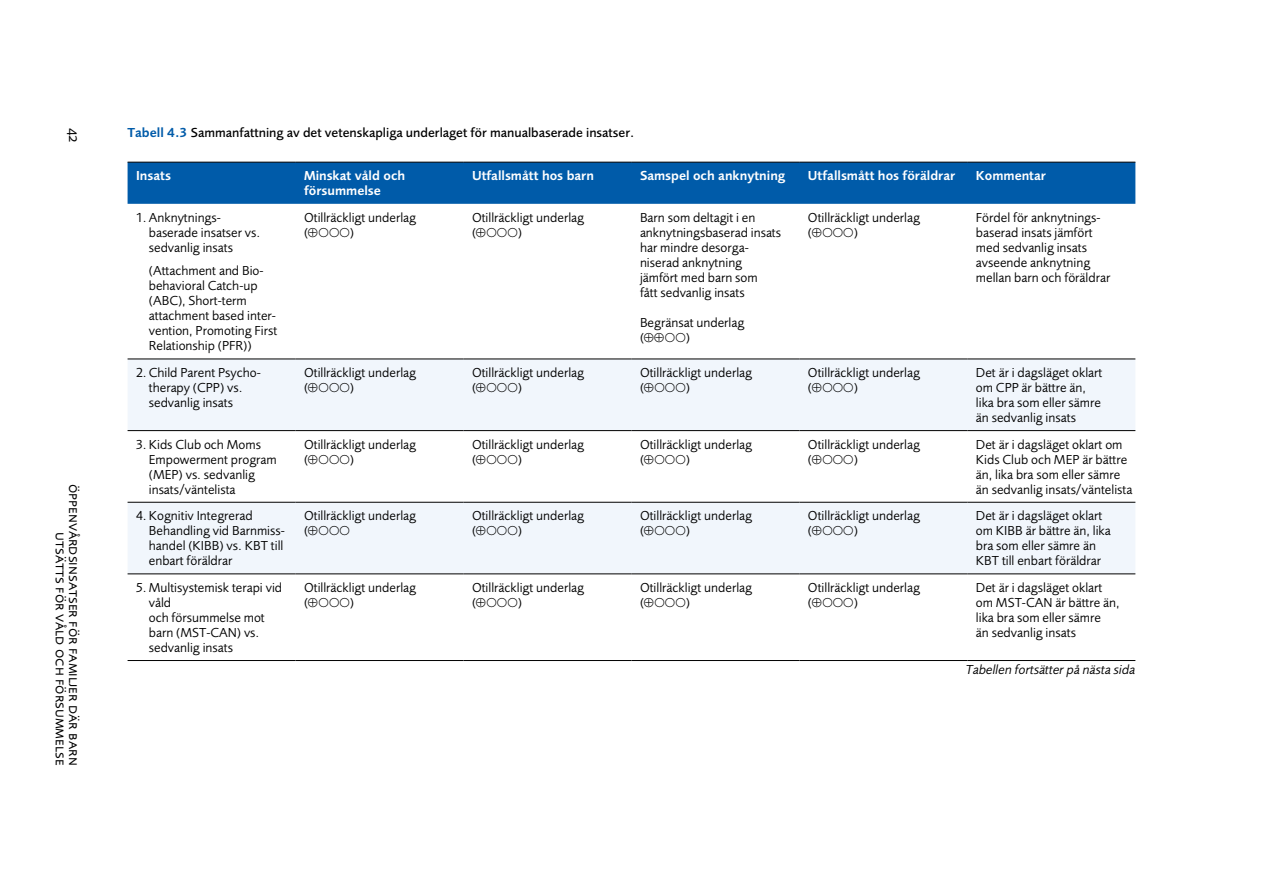
<style>
.page{position:relative;width:1263px;height:893px;background:#fff}
.page>*{position:absolute;margin:0;border:0;box-sizing:border-box;transform-origin:0 0}
.t1{font:15px/13.5px "Foundry Sans Expert";color:#000;text-align:right}
.Tabelltext{font:13.5px/15px "Foundry Sans";color:#000}
.Tabelltext_punktat_s{font:13.5px/15px "Foundry Sans";color:#000}
.Tabellhuvudrubrik{font:600 13.5px/15px "Foundry Sans";color:#fff}
.Objekttitel_liggande{font:500 13.5px "Foundry Sans";color:#000}
.Tabellen_fortsätter{font:italic 13.5px "Foundry Sans";color:#000}
.s1{font-weight:600;color:#005ba9}
</style>
<div class="page">
<div style="left:128px;top:163px;width:1007px;height:41px;background:#005ba9"></div>
<svg style="left:128px;top:360px;width:1007px;height:214px;fill:#f1f6fc"></svg>
<hr style="left:128px;top:660px;width:168px;height:1px;background:#000">
<hr style="left:296px;top:660px;width:167px;height:1px;background:#000">
<hr style="left:463px;top:660px;width:168px;height:1px;background:#000">
<hr style="left:631px;top:660px;width:168px;height:1px;background:#000">
<hr style="left:799px;top:660px;width:168px;height:1px;background:#000">
<hr style="left:967px;top:660px;width:168px;height:1px;background:#000">
<hr style="left:128px;top:162px;width:168px;height:1px;background:#000">
<hr style="left:296px;top:162px;width:167px;height:1px;background:#000">
<hr style="left:463px;top:162px;width:168px;height:1px;background:#000">
<hr style="left:631px;top:162px;width:168px;height:1px;background:#000">
<hr style="left:799px;top:162px;width:168px;height:1px;background:#000">
<hr style="left:967px;top:162px;width:168px;height:1px;background:#000">
<hr style="left:128px;top:359px;width:168px;height:1px;background:#000">
<hr style="left:296px;top:359px;width:167px;height:1px;background:#000">
<hr style="left:463px;top:359px;width:168px;height:1px;background:#000">
<hr style="left:631px;top:359px;width:168px;height:1px;background:#000">
<hr style="left:799px;top:359px;width:168px;height:1px;background:#000">
<hr style="left:967px;top:359px;width:168px;height:1px;background:#000">
<hr style="left:128px;top:430px;width:168px;height:1px;background:#000">
<hr style="left:296px;top:430px;width:167px;height:1px;background:#000">
<hr style="left:463px;top:430px;width:168px;height:1px;background:#000">
<hr style="left:631px;top:430px;width:168px;height:1px;background:#000">
<hr style="left:799px;top:430px;width:168px;height:1px;background:#000">
<hr style="left:967px;top:430px;width:168px;height:1px;background:#000">
<hr style="left:128px;top:502px;width:168px;height:1px;background:#000">
<hr style="left:296px;top:502px;width:167px;height:1px;background:#000">
<hr style="left:463px;top:502px;width:168px;height:1px;background:#000">
<hr style="left:631px;top:502px;width:168px;height:1px;background:#000">
<hr style="left:799px;top:502px;width:168px;height:1px;background:#000">
<hr style="left:967px;top:502px;width:168px;height:1px;background:#000">
<hr style="left:128px;top:574px;width:168px;height:1px;background:#000">
<hr style="left:296px;top:574px;width:167px;height:1px;background:#000">
<hr style="left:463px;top:574px;width:168px;height:1px;background:#000">
<hr style="left:631px;top:574px;width:168px;height:1px;background:#000">
<hr style="left:799px;top:574px;width:168px;height:1px;background:#000">
<hr style="left:967px;top:574px;width:168px;height:1px;background:#000">
<svg style="left:308px;top:383px;width:41px;height:9px"></svg>
<svg style="left:476px;top:383px;width:41px;height:9px"></svg>
<svg style="left:644px;top:383px;width:41px;height:9px"></svg>
<svg style="left:812px;top:383px;width:41px;height:9px"></svg>
<svg style="left:308px;top:454px;width:41px;height:10px"></svg>
<svg style="left:476px;top:454px;width:41px;height:10px"></svg>
<svg style="left:644px;top:454px;width:41px;height:10px"></svg>
<svg style="left:812px;top:454px;width:41px;height:10px"></svg>
<svg style="left:308px;top:526px;width:41px;height:10px"></svg>
<svg style="left:476px;top:526px;width:41px;height:10px"></svg>
<svg style="left:644px;top:526px;width:41px;height:10px"></svg>
<svg style="left:812px;top:526px;width:41px;height:10px"></svg>
<p class="t1" style="left:81px;top:128px;width:17px;rotate:90deg">42</p>
<p class="Objekttitel_liggande" style="left:128px;top:125px;width:508px"><span class="s1">Tabell 4.3</span> Sammanfattning av det vetenskapliga underlaget för manualbaserade insatser.</p>
<p class="Tabellhuvudrubrik" style="left:136px;top:168px;width:36px">Insats</p>
<p class="Tabellhuvudrubrik" style="left:304px;top:168px;width:103px">Minskat våld och försummelse</p>
<p class="Tabellhuvudrubrik" style="left:472px;top:168px;width:123px">Utfallsmått hos barn</p>
<p class="Tabellhuvudrubrik" style="left:640px;top:168px;width:147px">Samspel och anknytning</p>
<p class="Tabellhuvudrubrik" style="left:808px;top:168px;width:149px">Utfallsmått hos föräldrar</p>
<p class="Tabellhuvudrubrik" style="left:976px;top:168px;width:72px">Kommentar</p>
<p class="Tabelltext_punktat_s" style="left:149px;top:210px;width:113px;text-indent:-13px">1. Anknytnings&shy;baserade insatser vs. sedvanlig insats</p>
<p class="Tabelltext_punktat_s" style="left:149px;top:263px;width:130px">(Attachment and Bio&shy;behavioral Catch-up (ABC), Short-term attachment based inter&shy;vention, Promoting First<br>Relationship (PFR))</p>
<p class="Tabelltext" style="left:976px;top:210px;width:136px">Fördel för anknytnings&shy;baserad insats jämfört med sedvanlig insats avseende anknytning mellan barn och föräldrar</p>
<p class="Tabelltext" style="left:304px;top:210px;width:114px">Otillräckligt underlag (</p>
<p class="Tabelltext" style="left:472px;top:210px;width:114px">Otillräckligt underlag (</p>
<p class="Tabelltext" style="left:640px;top:210px;width:143px">Barn som deltagit i en anknytningsbaserad insats har mindre desorga&shy;niserad anknytning jämfört med barn som<br>fått sedvanlig insats</p>
<p class="Tabelltext" style="left:640px;top:315px;width:106px">Begränsat underlag (</p>
<p class="Tabelltext" style="left:808px;top:210px;width:114px">Otillräckligt underlag (</p>
<p class="Tabelltext" style="left:350px;top:225px;width:6px">)</p>
<p class="Tabelltext" style="left:518px;top:225px;width:6px">)</p>
<p class="Tabelltext" style="left:854px;top:225px;width:6px">)</p>
<p class="Tabelltext" style="left:686px;top:330px;width:6px">)</p>
<p class="t1" style="left:81px;top:484px;width:283px;rotate:90deg">öppenvårdsinsatser för familjer där barn utsätts för våld och försummelse</p>
<p class="Tabelltext_punktat_s" style="left:149px;top:365px;width:113px;text-indent:-13px">2. Child Parent Psycho&shy;therapy (CPP) vs. sedvanlig insats</p>
<p class="Tabelltext" style="left:304px;top:365px;width:114px">Otillräckligt underlag (</p>
<p class="Tabelltext" style="left:350px;top:380px;width:6px">)</p>
<p class="Tabelltext" style="left:472px;top:365px;width:114px">Otillräckligt underlag (</p>
<p class="Tabelltext" style="left:518px;top:380px;width:6px">)</p>
<p class="Tabelltext_punktat_s" style="left:149px;top:437px;width:129px;text-indent:-13px">3. Kids Club och Moms<br>Empowerment program (MEP) vs. sedvanlig insats/väntelista</p>
<p class="Tabelltext" style="left:304px;top:437px;width:114px">Otillräckligt underlag (</p>
<p class="Tabelltext" style="left:350px;top:452px;width:6px">)</p>
<p class="Tabelltext" style="left:472px;top:437px;width:114px">Otillräckligt underlag (</p>
<p class="Tabelltext" style="left:518px;top:452px;width:6px">)</p>
<p class="Tabelltext_punktat_s" style="left:149px;top:508px;width:137px;text-indent:-13px">4. Kognitiv Integrerad<br>Behandling vid Barnmiss&shy;handel (KIBB) vs. KBT till enbart föräldrar</p>
<p class="Tabelltext" style="left:304px;top:508px;width:114px">Otillräckligt underlag (</p>
<p class="Tabelltext" style="left:472px;top:508px;width:114px">Otillräckligt underlag (</p>
<p class="Tabelltext" style="left:518px;top:523px;width:6px">)</p>
<p class="Tabelltext_punktat_s" style="left:149px;top:580px;width:135px;text-indent:-13px">5. Multisystemisk terapi vid våld<br>och försummelse mot barn (MST-CAN) vs. sedvanlig insats</p>
<p class="Tabelltext" style="left:304px;top:580px;width:114px">Otillräckligt underlag (</p>
<p class="Tabelltext" style="left:350px;top:595px;width:6px">)</p>
<p class="Tabelltext" style="left:472px;top:580px;width:114px">Otillräckligt underlag (</p>
<p class="Tabelltext" style="left:518px;top:595px;width:6px">)</p>
<p class="Tabelltext" style="left:640px;top:365px;width:114px">Otillräckligt underlag (</p>
<p class="Tabelltext" style="left:686px;top:380px;width:6px">)</p>
<p class="Tabelltext" style="left:808px;top:365px;width:114px">Otillräckligt underlag (</p>
<p class="Tabelltext" style="left:854px;top:380px;width:6px">)</p>
<p class="Tabelltext" style="left:976px;top:365px;width:128px">Det är i dagsläget oklart om CPP är bättre än, lika bra som eller sämre än sedvanlig insats</p>
<p class="Tabelltext" style="left:640px;top:437px;width:114px">Otillräckligt underlag (</p>
<p class="Tabelltext" style="left:686px;top:452px;width:6px">)</p>
<p class="Tabelltext" style="left:808px;top:437px;width:114px">Otillräckligt underlag (</p>
<p class="Tabelltext" style="left:854px;top:452px;width:6px">)</p>
<p class="Tabelltext" style="left:976px;top:437px;width:158px">Det är i dagsläget oklart om<br>Kids Club och MEP är bättre än, lika bra som eller sämre än sedvanlig insats/väntelista</p>
<p class="Tabelltext" style="left:640px;top:508px;width:114px">Otillräckligt underlag (</p>
<p class="Tabelltext" style="left:686px;top:523px;width:6px">)</p>
<p class="Tabelltext" style="left:808px;top:508px;width:114px">Otillräckligt underlag (</p>
<p class="Tabelltext" style="left:854px;top:523px;width:6px">)</p>
<p class="Tabelltext" style="left:976px;top:508px;width:136px">Det är i dagsläget oklart om KIBB är bättre än, lika bra som eller sämre än<br>KBT till enbart föräldrar</p>
<p class="Tabelltext" style="left:640px;top:580px;width:114px">Otillräckligt underlag (</p>
<p class="Tabelltext" style="left:686px;top:595px;width:6px">)</p>
<p class="Tabelltext" style="left:808px;top:580px;width:114px">Otillräckligt underlag (</p>
<p class="Tabelltext" style="left:854px;top:595px;width:6px">)</p>
<p class="Tabelltext" style="left:976px;top:580px;width:145px">Det är i dagsläget oklart om MST-CAN är bättre än, lika bra som eller sämre<br>än sedvanlig insats</p>
<p class="Tabellen_fortsätter" style="left:966px;top:662px;width:171px">Tabellen fortsätter på nästa sida</p>
</div>
